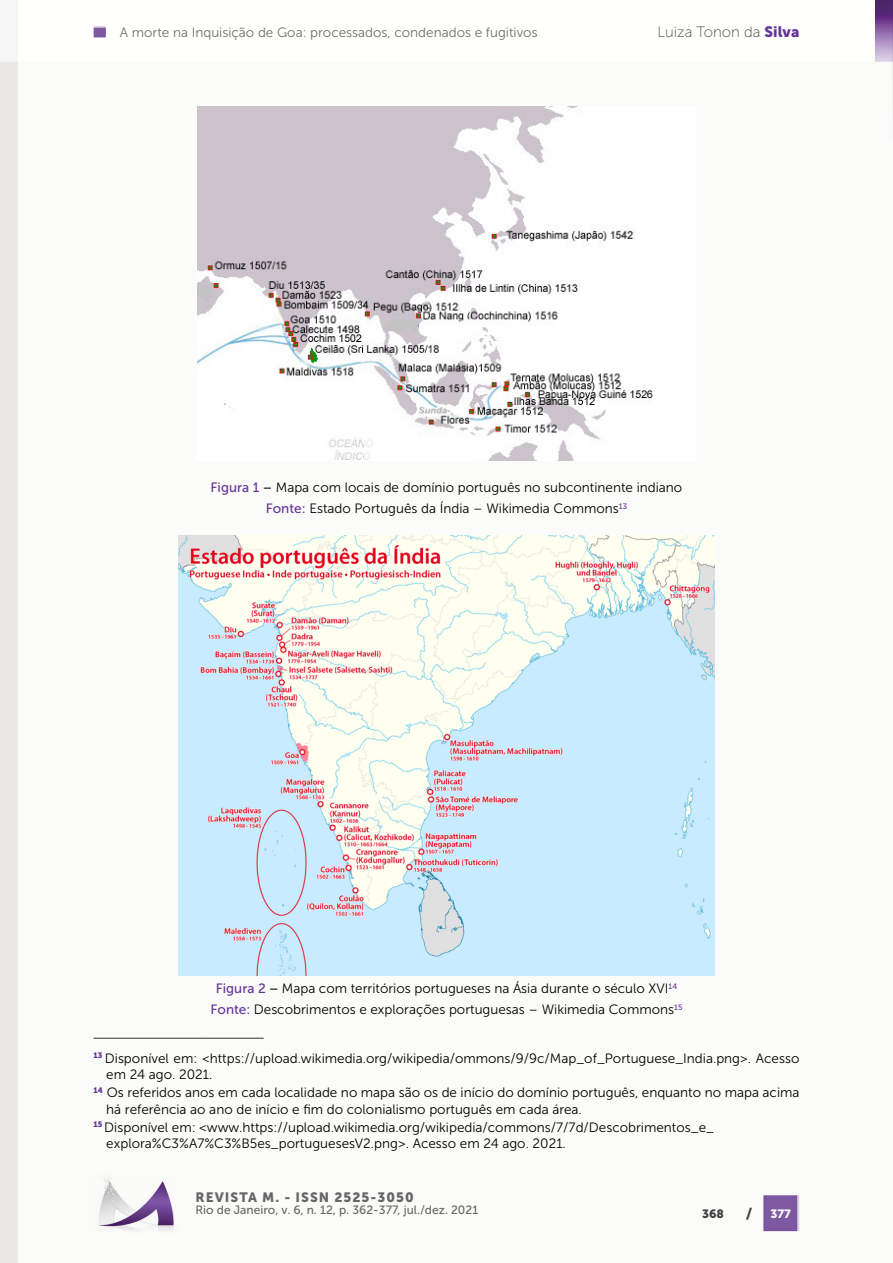
<style>
.page{position:relative;width:893px;height:1263px;background:#fff}
.page>*{position:absolute;margin:0;border:0;box-sizing:border-box;transform-origin:0 0}
.t1{font:15px "Museo Sans 100";color:#454444}
.t2{font:13.5px/16.2px "Museo Sans 300";color:#000}
.t3{font:13.5px "Museo Sans 300";color:#706f6f}
.t4{font:13.5px "Museo Sans 900";letter-spacing:.075em;color:#666}
.t5{font:12px "Museo Sans 500";color:#666}
.t6{font:12px "Museo Sans 900";color:#fafaf8}
.t7{font:12px "Museo Sans 900";color:#454444}
.s1{font-family:"Museo Sans 900";color:#639}
.s2{font-family:"Museo Sans 500";color:#639}
.s3{font-family:"Museo Sans 500"}
.s4{font-size:15px;color:#454444}
</style>
<div class="page">
<img style="left:0;top:0;width:893px;height:1263px">
<svg style="left:200px;top:1035px;width:7px;height:8px"></svg>
<hr style="left:94px;top:1038px;width:170px;height:1px;background:#333332">
<img style="left:198px;top:106px;width:497px;height:354px">
<img style="left:179px;top:536px;width:535px;height:440px">
<p class="t3" style="left:120px;top:25px;width:419px">A morte na Inquisição de Goa: processados, condenados e fugitivos</p>
<p class="t1" style="left:657px;top:24px;width:143px">Luiza Tonon da <span class="s1">Silva</span></p>
<p class="t2" style="left:211px;top:477px;width:473px;line-height:21.5px;text-align:center"><span class="s2">Figura 1</span> <span class="s3">–</span> Mapa com locais de domínio português no subcontinente indiano<br><span class="s2">Fonte:</span> Estado Português da Índia – Wikimedia Commons<sup>13</sup></p>
<p class="t2" style="left:211px;top:978px;width:473px;line-height:21.5px;text-align:center"><span class="s2">Figura 2</span> <span class="s3">–</span> Mapa com territórios portugueses na Ásia durante o século XVI<sup>14<br></sup><span class="s2">Fonte:</span> Descobrimentos e explorações portuguesas – Wikimedia Commons<sup>15</sup></p>
<p class="t2" style="left:106px;top:1050px;width:695px;text-indent:-13px"><sup>13</sup> Disponível em: &lt;https://upload.wikimedia.org/wikipedia/ommons/9/9c/Map_of_Portuguese_India.png&gt;. Acesso em 24 ago. 2021.</p>
<p class="t2" style="left:106px;top:1085px;width:695px;text-indent:-13px"><sup>14</sup> Os referidos anos em cada localidade no mapa são os de início do domínio português, enquanto no mapa acima há referência ao ano de início e fim do colonialismo português em cada área.</p>
<p class="t2" style="left:106px;top:1119px;width:609px;text-indent:-13px"><sup>15</sup> Disponível em: &lt;www.https://upload.wikimedia.org/wikipedia/commons/7/7d/Descobrimentos_e_ explora%C3%A7%C3%B5es_portuguesesV2.png&gt;. Acesso em 24 ago. 2021.</p>
<p class="t4" style="left:196px;top:1189px;width:220px">REVISTA M. - ISSN 2525-3050</p>
<p class="t5" style="left:196px;top:1203px;width:284px">Rio de Janeiro, v. 6, n. 12, p. 362-377, jul./dez. 2021</p>
<p class="t7" style="left:702px;top:1207px;width:23px">368</p>
<p class="t6" style="left:746px;top:1207px;width:47px"><span class="s4">/</span> 377</p>
</div>
